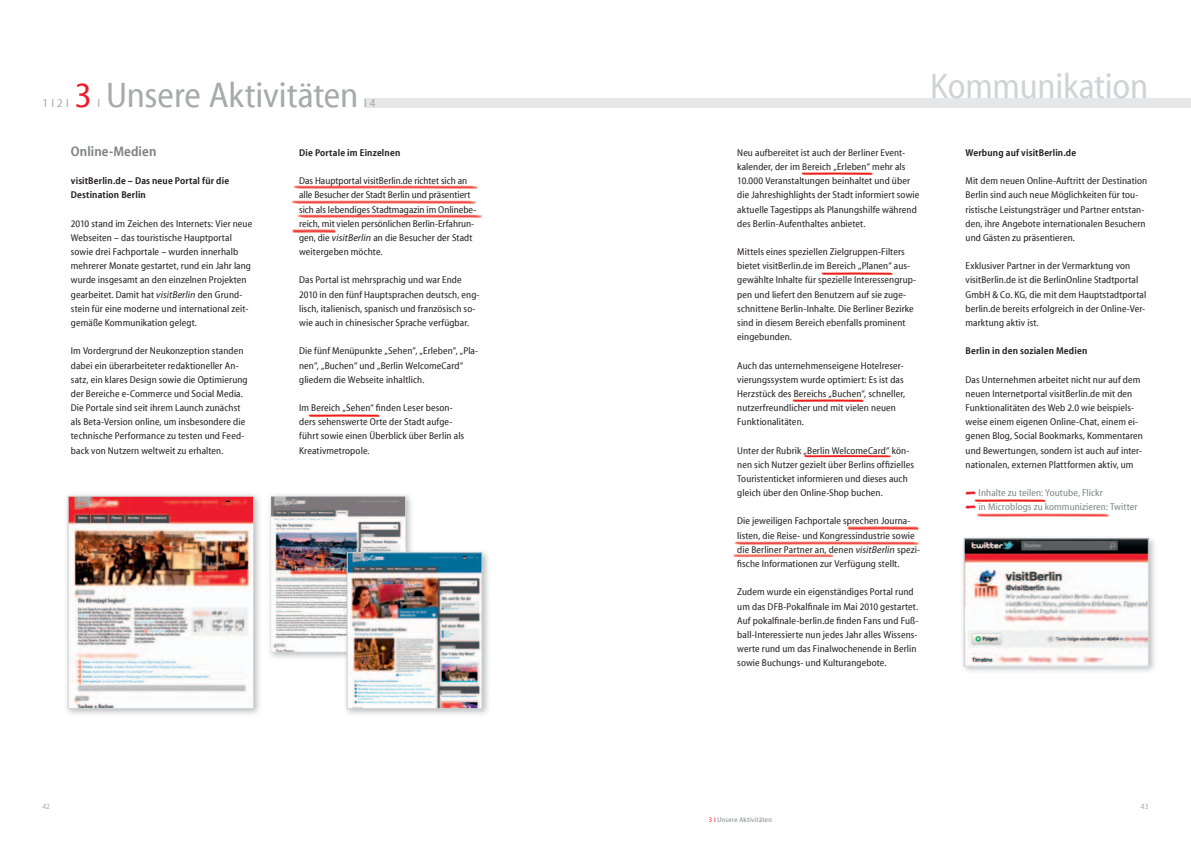
<style>
.page{position:relative;width:1191px;height:842px;background:#fff}
.page>*{position:absolute;margin:0;border:0;box-sizing:border-box;transform-origin:0 0}
.t1{font:36px "BP Myriad Reg Normal";color:#a8a9ad}
.t2{font:36px "BP Myriad Reg Normal";letter-spacing:-.005em;color:#d1d2d4}
.t3{font:800 14px "BP Myriad Reg";letter-spacing:.01em;color:#808285}
.t4{font:12px "BP Myriad Reg Normal";color:#a8a9ad}
.t5{font:10px/14.2px "BP Myriad Reg Normal";letter-spacing:.01em;color:#231f20}
.t6{font:800 10px/14.2px "BP Myriad Reg";letter-spacing:.015em;color:#231f20}
.t7{font:10px "BP Myriad Reg Normal";letter-spacing:.01em;color:#808285}
.t8{font:8px "BP Myriad Reg Normal";color:#a8a9ad}
.t9{font:7px "BP Myriad Reg Normal";letter-spacing:.045em;color:#808285}
.s1{color:#ee1b2d}
.s2{font-family:"Myriad Pro";font-style:italic}
.s3{font-family:"Chalkduster";font-size:18px;color:#ee1b2d}
</style>
<div class="page">
<div style="left:587px;top:98px;width:604px;height:9px;background:#e6e7e9"></div>
<div style="left:365px;top:98px;width:239px;height:9px;background:#e6e7e9"></div>
<img style="left:269px;top:494px;width:143px;height:164px">
<img style="left:271px;top:496px;width:134px;height:156px">
<img style="left:345px;top:551px;width:144px;height:164px">
<img style="left:343px;top:548px;width:62px;height:104px">
<img style="left:349px;top:554px;width:131px;height:153px">
<div style="left:347px;top:552px;width:135px;height:157px;border:1px solid #d1d2d4"></div>
<img style="left:66px;top:494px;width:194px;height:220px">
<img style="left:70px;top:498px;width:182px;height:209px">
<div style="left:68px;top:496px;width:186px;height:213px;border:1px solid #d1d2d4"></div>
<img style="left:962px;top:537px;width:193px;height:135px">
<img style="left:966px;top:541px;width:180px;height:123px">
<div style="left:964px;top:539px;width:184px;height:127px;border:1px solid #d1d2d4"></div>
<img style="left:292px;top:229px;width:44px;height:4px">
<img style="left:298px;top:214px;width:184px;height:4px">
<img style="left:292px;top:200px;width:184px;height:4px">
<img style="left:293px;top:185px;width:185px;height:4px">
<img style="left:308px;top:414px;width:72px;height:3px">
<img style="left:847px;top:526px;width:72px;height:4px">
<img style="left:733px;top:554px;width:100px;height:4px">
<img style="left:804px;top:455px;width:88px;height:3px">
<img style="left:792px;top:399px;width:72px;height:3px">
<img style="left:821px;top:272px;width:72px;height:3px">
<img style="left:801px;top:172px;width:72px;height:3px">
<img style="left:976px;top:513px;width:133px;height:4px">
<img style="left:974px;top:499px;width:72px;height:3px">
<img style="left:734px;top:541px;width:184px;height:4px">
<p class="t4" style="left:43px;top:97px;width:28px">1 I 2 I</p>
<h1 class="t1" style="left:75px;top:77px;width:285px"><span class="s1">3</span> Unsere Aktivitäten</h1>
<p class="t4" style="left:97px;top:97px;width:4px">I</p>
<p class="t4" style="left:364px;top:97px;width:13px">I 4</p>
<h2 class="t3" style="left:71px;top:144px;width:87px">Online-Medien</h2>
<p class="t6" style="left:71px;top:174px;width:160px">visitBerlin.de – Das neue Portal für die<br>Destination Berlin</p>
<p class="t5" style="left:71px;top:217px;width:183px">2010 stand im Zeichen des Internets: Vier neue Webseiten – das touristische Hauptportal sowie drei Fachportale – wurden innerhalb mehrerer Monate gestartet, rund ein Jahr lang wurde insgesamt an den einzelnen Projekten gearbeitet. Damit hat <span class="s2">visitBerlin</span> den Grund&shy;stein für eine moderne und international zeit&shy;gemäße Kommunikation gelegt.</p>
<p class="t5" style="left:71px;top:344px;width:178px">Im Vordergrund der Neukonzeption standen dabei ein überarbeiteter redaktioneller An&shy;satz, ein klares Design sowie die Optimierung der Bereiche e-Commerce und Social Media.<br>Die Portale sind seit ihrem Launch zunächst als Beta-Version online, um insbesondere die technische Performance zu testen und Feed&shy;back von Nutzern weltweit zu erhalten.</p>
<p class="t6" style="left:299px;top:146px;width:103px">Die Portale im Einzelnen</p>
<p class="t5" style="left:299px;top:174px;width:179px">Das Hauptportal visitBerlin.de richtet sich an alle Besucher der Stadt Berlin und präsentiert sich als lebendiges Stadtmagazin im Onlinebe&shy;reich, mit vielen persönlichen Berlin-Erfahrun&shy;gen, die <span class="s2">visitBerlin</span> an die Besucher der Stadt weitergeben möchte.</p>
<p class="t5" style="left:299px;top:273px;width:182px">Das Portal ist mehrsprachig und war Ende 2010 in den fünf Hauptsprachen deutsch, eng&shy;lisch, italienisch, spanisch und französisch so&shy;wie auch in chinesischer Sprache verfügbar.</p>
<p class="t5" style="left:299px;top:344px;width:181px">Die fünf Menüpunkte „Sehen“, „Erleben“, „Pla&shy;nen“, „Buchen“ und „Berlin WelcomeCard“ gliedern die Webseite inhaltlich.</p>
<p class="t5" style="left:299px;top:401px;width:166px">Im Bereich „Sehen“ finden Leser beson&shy;ders sehenswerte Orte der Stadt aufge&shy;führt sowie einen Überblick über Berlin als Kreativmetropole.</p>
<p class="t8" style="left:43px;top:803px;width:9px">42</p>
<h1 class="t2" style="left:930px;top:68px;width:220px">Kommunikation</h1>
<p class="t5" style="left:737px;top:146px;width:184px">Neu aufbereitet ist auch der Berliner Event&shy;kalender, der im Bereich „Erleben“ mehr als 10.000 Veranstaltungen beinhaltet und über die Jahreshighlights der Stadt informiert sowie aktuelle Tagestipps als Planungshilfe während des Berlin-Aufenthaltes anbietet.</p>
<p class="t5" style="left:737px;top:245px;width:180px">Mittels eines speziellen Zielgruppen-Filters bietet visitBerlin.de im Bereich „Planen“ aus&shy;gewählte Inhalte für spezielle Interessengrup&shy;pen und liefert den Benutzern auf sie zuge&shy;schnittene Berlin-Inhalte. Die Berliner Bezirke sind in diesem Bereich ebenfalls prominent eingebunden.</p>
<p class="t5" style="left:737px;top:359px;width:169px">Auch das unternehmenseigene Hotelreser&shy;vierungssystem wurde optimiert: Es ist das Herzstück des Bereichs „Buchen“, schneller, nutzerfreundlicher und mit vielen neuen Funktionalitäten.</p>
<p class="t5" style="left:737px;top:444px;width:178px">Unter der Rubrik „Berlin WelcomeCard“ kön&shy;nen sich Nutzer gezielt über Berlins offizielles Touristenticket informieren und dieses auch gleich über den Online-Shop buchen.</p>
<p class="t5" style="left:737px;top:514px;width:184px">Die jeweiligen Fachportale sprechen Journa&shy;listen, die Reise- und Kongressindustrie sowie die Berliner Partner an, denen <span class="s2">visitBerlin</span> spezi&shy;fische Informationen zur Verfügung stellt.</p>
<p class="t5" style="left:737px;top:585px;width:182px">Zudem wurde ein eigenständiges Portal rund um das DFB-Pokalfinale im Mai 2010 gestartet.<br>Auf pokalfinale-berlin.de finden Fans und Fuß&shy;ball-Interessierte nun jedes Jahr alles Wissens&shy;werte rund um das Finalwochenende in Berlin sowie Buchungs- und Kulturangebote.</p>
<p class="t6" style="left:965px;top:146px;width:112px">Werbung auf visitBerlin.de</p>
<p class="t5" style="left:965px;top:174px;width:183px">Mit dem neuen Online-Auftritt der Destination Berlin sind auch neue Möglichkeiten für tou&shy;ristische Leistungsträger und Partner entstan&shy;den, ihre Angebote internationalen Besuchern und Gästen zu präsentieren.</p>
<p class="t5" style="left:965px;top:259px;width:182px">Exklusiver Partner in der Vermarktung von visitBerlin.de ist die BerlinOnline Stadtportal GmbH &amp; Co. KG, die mit dem Hauptstadtportal berlin.de bereits erfolgreich in der Online-Ver&shy;marktung aktiv ist.</p>
<p class="t6" style="left:965px;top:344px;width:123px">Berlin in den sozialen Medien</p>
<p class="t5" style="left:965px;top:373px;width:179px">Das Unternehmen arbeitet nicht nur auf dem neuen Internetportal visitBerlin.de mit den Funktionalitäten des Web 2.0 wie beispiels&shy;weise einem eigenen Online-Chat, einem ei&shy;genen Blog, Social Bookmarks, Kommentaren und Bewertungen, sondern ist auch auf inter&shy;nationalen, externen Plattformen aktiv, um</p>
<p class="t7" style="left:965px;top:488px;width:139px"><span class="s3">-</span> Inhalte zu teilen: Youtube, Flickr</p>
<p class="t7" style="left:965px;top:502px;width:173px"><span class="s3">-</span> in Microblogs zu kommunizieren: Twitter</p>
<p class="t9" style="left:709px;top:816px;width:64px"><span class="s1">3 I</span> Unsere Aktivitäten</p>
<p class="t8" style="left:1141px;top:803px;width:9px">43</p>
</div>
